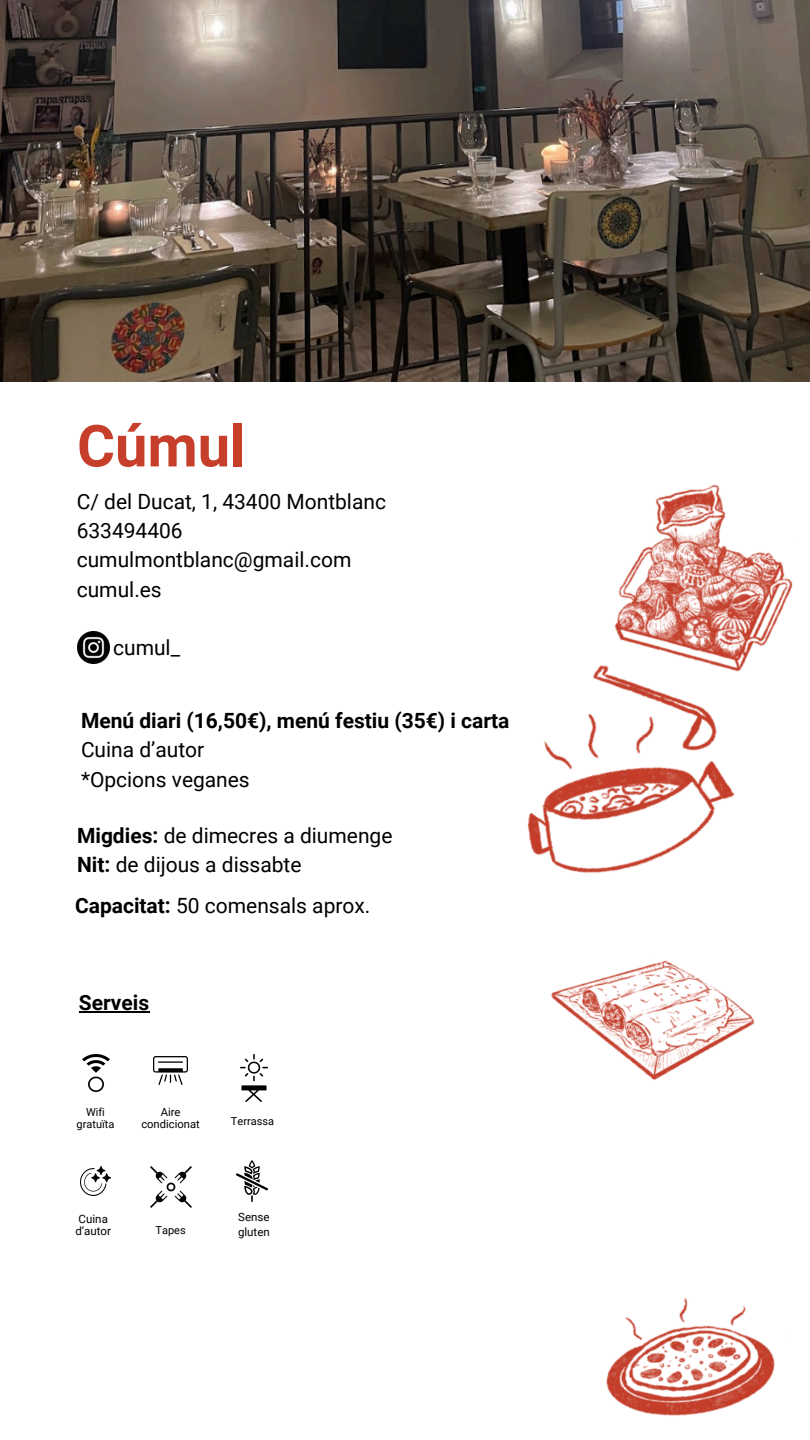
<style>
.page{position:relative;width:810px;height:1440px;background:#fff}
.page>*{position:absolute;margin:0;border:0;box-sizing:border-box;transform-origin:0 0}
.t1{font:700 58px "Roboto";color:#c73e2a}
.t2{font:21px/29.2px "Roboto";color:#000}
.t3{font:700 21px/29.2px "Roboto";color:#000}
.t4{font:11.5px "Roboto";color:#000}
.t5{font:11.2px "Roboto";color:#000}
.t6{font:11px "Roboto";color:#000}
.s1{font-weight:400}
.s2{font-weight:700}
</style>
<div class="page">
<img style="left:0;top:0;width:810px;height:382px">
<img style="left:606px;top:1298px;width:169px;height:118px">
<img style="left:527px;top:718px;width:208px;height:155px">
<img style="left:82px;top:1054px;width:27px;height:38px">
<img style="left:588px;top:484px;width:205px;height:234px">
<img style="left:551px;top:960px;width:204px;height:121px">
<img style="left:153px;top:1057px;width:35px;height:28px">
<img style="left:236px;top:1160px;width:31px;height:41px">
<hr style="left:79px;top:1012px;width:70px;height:1px;background:#000">
<img style="left:77px;top:632px;width:32px;height:32px">
<img style="left:240px;top:1054px;width:27px;height:47px">
<img style="left:80px;top:1167px;width:31px;height:28px">
<img style="left:150px;top:1167px;width:41px;height:41px">
<p class="t1" style="left:77px;top:413px;width:170px">Cúmul</p>
<p class="t2" style="left:77px;top:487px;width:311px">C/ del Ducat, 1, 43400 Montblanc<br>633494406 cumulmontblanc@gmail.com cumul.es</p>
<h1 class="t2" style="left:113px;top:633px;width:69px">cumul_</h1>
<h2 class="t3" style="left:81px;top:706px;width:430px">Menú diari (16,50€), menú festiu (35€) i carta<br><span class="s1">Cuina d’autor<br>*Opcions veganes</span></h2>
<p class="t2" style="left:77px;top:821px;width:317px"><span class="s2">Migdies:</span> de dimecres a diumenge<br><span class="s2">Nit:</span> de dijous a dissabte</p>
<h3 class="t2" style="left:75px;top:891px;width:297px"><span class="s2">Capacitat:</span> 50 comensals aprox.</h3>
<h3 class="t3" style="left:79px;top:988px;width:72px">Serveis</h3>
<p class="t6" style="left:86px;top:1106px;width:20px">Wifi</p>
<h3 class="t6" style="left:77px;top:1118px;width:39px">gratuïta</h3>
<h3 class="t5" style="left:161px;top:1106px;width:21px">Aire</h3>
<h3 class="t5" style="left:141px;top:1118px;width:60px">condicionat</h3>
<p class="t6" style="left:231px;top:1115px;width:45px">Terrassa</p>
<p class="t4" style="left:79px;top:1212px;width:31px">Cuina</p>
<p class="t4" style="left:75px;top:1224px;width:37px">d’autor</p>
<p class="t6" style="left:156px;top:1223px;width:32px">Tapes</p>
<p class="t4" style="left:238px;top:1211px;width:33px">Sense</p>
<p class="t4" style="left:238px;top:1225px;width:33px">gluten</p>
</div>
